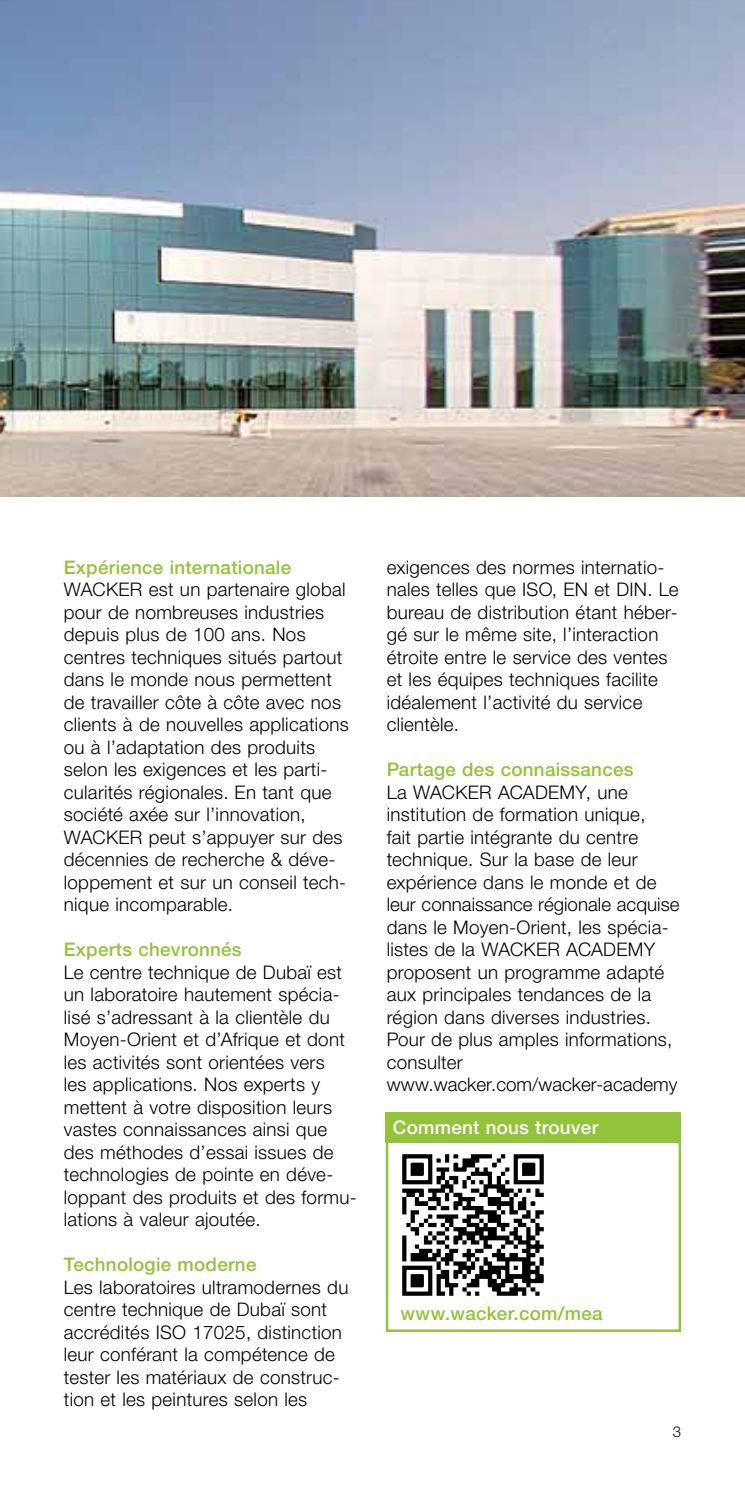
<style>
.page{position:relative;width:745px;height:1489px;background:#fff}
.page>*{position:absolute;margin:0;border:0;box-sizing:border-box;transform-origin:0 0}
.t1{font:18.75px/22.5px "Neue Helveticafor WACKER 45";letter-spacing:.015em;color:#000}
.t2{font:18.75px "Neue Helveticafor WACKER 65";letter-spacing:.015em;color:#93c23b}
.t3{font:18.75px "Neue Helveticafor WACKER 65";letter-spacing:.015em;color:#fff}
.t4{font:15px "Neue Helveticafor WACKER 45";color:#000}
</style>
<div class="page">
<img style="left:0;top:0;width:744px;height:496px">
<div style="left:385px;top:1118px;width:295px;height:213px;background:#fff;border:2px solid #93c23b"></div>
<div style="left:385px;top:1112px;width:295px;height:30px;background:#93c23b"></div>
<img style="left:402px;top:1154px;width:142px;height:142px">
<p class="t2" style="left:64px;top:555px;width:228px">Expérience internationale</p>
<p class="t1" style="left:64px;top:578px;width:286px">WACKER est un partenaire global pour de nombreuses industries depuis plus de 100 ans. Nos centres techniques situés partout dans le monde nous permettent de travailler côte à côte avec nos clients à de nouvelles applications ou à l’adaptation des produits selon les exigences et les parti&shy;cularités régionales. En tant que société axée sur l’innovation,<br>WACKER peut s’appuyer sur des décennies de recherche &amp; déve&shy;loppement et sur un conseil tech&shy;nique incomparable.</p>
<p class="t2" style="left:64px;top:938px;width:179px">Experts chevronnés</p>
<p class="t1" style="left:64px;top:960px;width:294px">Le centre technique de Dubaï est un laboratoire hautement spécia&shy;lisé s’adressant à la clientèle du<br>Moyen-Orient et d’Afrique et dont les activités sont orientées vers<br>les applications. Nos experts y mettent à votre disposition leurs vastes connaissances ainsi que des méthodes d’essai issues de technologies de pointe en déve&shy;loppant des produits et des formu&shy;lations à valeur ajoutée.</p>
<p class="t2" style="left:64px;top:1253px;width:194px">Technologie moderne</p>
<p class="t1" style="left:64px;top:1275px;width:286px">Les laboratoires ultramodernes du centre technique de Dubaï sont accrédités ISO 17025, distinction leur conférant la compétence de tester les matériaux de construc&shy;tion et les peintures selon les</p>
<p class="t1" style="left:386px;top:555px;width:293px">exigences des normes internatio&shy;nales telles que ISO, EN et DIN. Le bureau de distribution étant héber&shy;gé sur le même site, l’interaction étroite entre le service des ventes et les équipes techniques facilite idéalement l’activité du service clientèle.</p>
<p class="t2" style="left:386px;top:758px;width:248px">Partage des connaissances</p>
<p class="t1" style="left:386px;top:780px;width:294px">La WACKER ACADEMY, une institution de formation unique,<br>fait partie intégrante du centre technique. Sur la base de leur expérience dans le monde et de leur connaissance régionale acquise dans le Moyen-Orient, les spécia&shy;listes de la WACKER ACADEMY proposent un programme adapté aux principales tendances de la région dans diverses industries.<br>Pour de plus amples informations, consulter www.wacker.com/wacker-academy</p>
<p class="t3" style="left:392px;top:1116px;width:207px">Comment nous trouver</p>
<p class="t2" style="left:400px;top:1302px;width:203px">www.wacker.com/mea</p>
<p class="t4" style="left:672px;top:1422px;width:10px">3</p>
</div>
